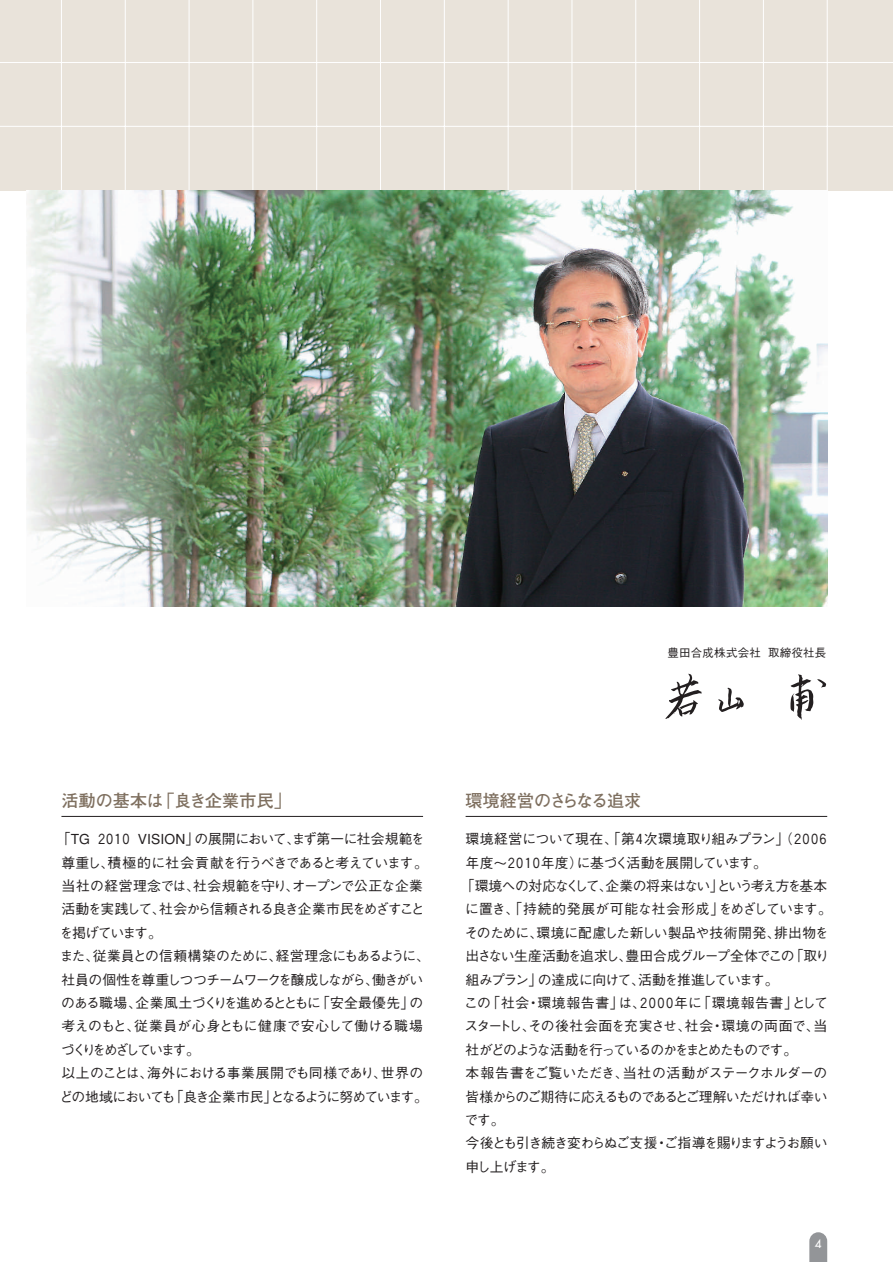
<style>
.page{position:relative;width:893px;height:1262px;background:#fff}
.page>*{position:absolute;margin:0;border:0;box-sizing:border-box;transform-origin:0 0}
.t1{font:700 16.95px "Futo Go B101";letter-spacing:.005em;color:#7e6f5f}
.t2{font:700 16.95px "Futo Go B101";letter-spacing:-.035em;color:#7e6f5f}
.t3{font:500 13.8px/23.4px "Gothic BBB";letter-spacing:-.07em;color:#231f20}
.t4{font:500 13.8px "Gothic BBB";letter-spacing:-.095em;color:#231f20}
.t5{font:500 13.8px "Gothic BBB";letter-spacing:-.045em;color:#231f20}
.t6{font:500 13.8px "Gothic BBB";letter-spacing:.045em;color:#231f20}
.t7{font:500 13.8px "Gothic BBB";letter-spacing:-.09em;color:#231f20}
.t8{font:500 13.8px "Gothic BBB";color:#231f20}
.t9{font:500 13.8px "Gothic BBB";letter-spacing:.01em;color:#231f20}
.t10{font:500 13.8px "Gothic BBB";letter-spacing:-.015em;color:#231f20}
.t11{font:500 13.8px "Gothic BBB";letter-spacing:-.11em;color:#231f20}
.t12{font:500 13.8px "Gothic BBB";letter-spacing:-.025em;color:#231f20}
.t13{font:500 13.8px "Gothic BBB";letter-spacing:-.12em;color:#231f20}
.t14{font:500 13.8px "Gothic BBB";letter-spacing:-.1em;color:#231f20}
.t15{font:11.7px "Futura";color:#fff}
.t16{font:500 11.55px "Gothic BBB";letter-spacing:.02em;color:#231f20}
</style>
<div class="page">
<div style="left:0;top:0;width:892px;height:190px;background:#e9e3da"></div>
<hr style="left:0;top:62px;width:892px;height:1px;background:#fff">
<hr style="left:0;top:126px;width:892px;height:1px;background:#fff">
<hr style="left:61px;top:0;width:1px;height:190px;background:#fff">
<hr style="left:125px;top:0;width:1px;height:190px;background:#fff">
<hr style="left:189px;top:0;width:1px;height:190px;background:#fff">
<hr style="left:252px;top:0;width:1px;height:190px;background:#fff">
<hr style="left:316px;top:0;width:1px;height:190px;background:#fff">
<hr style="left:380px;top:0;width:1px;height:190px;background:#fff">
<hr style="left:444px;top:0;width:1px;height:190px;background:#fff">
<hr style="left:507px;top:0;width:1px;height:190px;background:#fff">
<hr style="left:571px;top:0;width:1px;height:190px;background:#fff">
<hr style="left:635px;top:0;width:1px;height:190px;background:#fff">
<hr style="left:699px;top:0;width:1px;height:190px;background:#fff">
<hr style="left:763px;top:0;width:1px;height:190px;background:#fff">
<hr style="left:826px;top:0;width:1px;height:190px;background:#fff">
<svg style="left:809px;top:1232px;width:18px;height:30px"></svg>
<img style="left:26px;top:190px;width:801px;height:417px">
<hr style="left:61px;top:816px;width:362px;height:1px;background:#231f20">
<hr style="left:465px;top:816px;width:362px;height:1px;background:#231f20">
<svg style="left:790px;top:674px;width:36px;height:45px"></svg>
<svg style="left:718px;top:687px;width:25px;height:25px"></svg>
<svg style="left:666px;top:673px;width:35px;height:45px"></svg>
<p class="t16" style="left:667px;top:646px;width:160px">豊田合成株式会社 取締役社長</p>
<p class="t1" style="left:61px;top:790px;width:231px">活動の基本は「良き企業市民」</p>
<p class="t3" style="left:57px;top:827px;width:374px">「TG ２０１０ VISION」の展開において、まず第一に社会規範を尊重し、積極的に社会貢献を行うべきであると考えています。当社の経営理念では、社会規範を守り、オープンで公正な企業活動を実践して、社会から信頼される良き企業市民をめざすことを掲げています。<br>また、従業員との信頼構築のために、経営理念にもあるように、社員の個性を尊重しつつチームワークを醸成しながら、働きがいのある職場、企業風土づくりを進めるとともに「安全最優先」の考えのもと、従業員が心身ともに健康で安心して働ける職場づくりをめざしています。<br>以上のことは、海外における事業展開でも同様であり、世界のどの地域においても「良き企業市民」となるように努めています。</p>
<p class="t2" style="left:465px;top:790px;width:177px">環境経営のさらなる追求</p>
<p class="t5" style="left:465px;top:831px;width:366px">環境経営について現在、「第４次環境取り組みプラン」（２００６</p>
<p class="t13" style="left:465px;top:854px;width:302px">年度～２０１０年度）に基づく活動を展開しています。</p>
<p class="t3" style="left:461px;top:874px;width:367px">「環境への対応なくして、企業の将来はない」という考え方を基本</p>
<p class="t9" style="left:465px;top:901px;width:368px">に置き、「持続的発展が可能な社会形成」をめざしています。</p>
<p class="t10" style="left:464px;top:924px;width:366px">そのために、環境に配慮した新しい製品や技術開発、排出物を</p>
<p class="t7" style="left:465px;top:948px;width:365px">出さない生産活動を追求し、豊田合成グループ全体でこの「取り</p>
<p class="t14" style="left:465px;top:971px;width:314px">組みプラン」の達成に向けて、活動を推進しています。</p>
<p class="t6" style="left:464px;top:995px;width:365px">この「社会・環境報告書」は、２０００年に「環境報告書」として</p>
<p class="t8" style="left:464px;top:1018px;width:364px">スタートし、その後社会面を充実させ、社会・環境の両面で、当</p>
<p class="t11" style="left:465px;top:1041px;width:333px">社がどのような活動を行っているのかをまとめたものです。</p>
<p class="t12" style="left:465px;top:1065px;width:363px">本報告書をご覧いただき、当社の活動がステークホルダーの</p>
<p class="t4" style="left:465px;top:1088px;width:363px">皆様からのご期待に応えるものであるとご理解いただければ幸い</p>
<p class="t3" style="left:464px;top:1108px;width:41px">です。</p>
<p class="t4" style="left:465px;top:1135px;width:363px">今後とも引き続き変わらぬご支援・ご指導を賜りますようお願い</p>
<p class="t3" style="left:465px;top:1155px;width:90px">申し上げます。</p>
<p class="t15" style="left:814px;top:1235px;width:8px">4</p>
</div>
